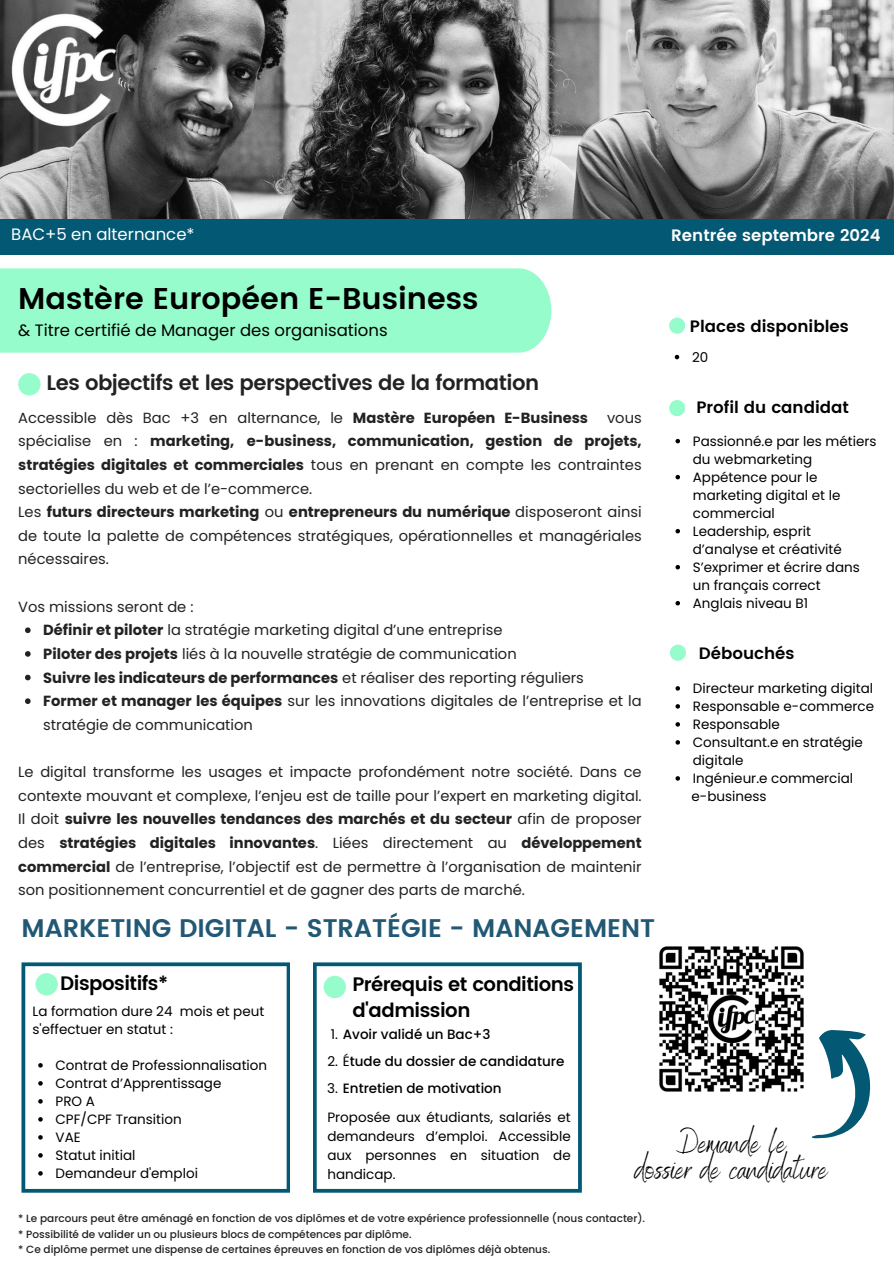
<style>
.page{position:relative;width:894px;height:1264px;background:#fff}
.page>*{position:absolute;margin:0;border:0;box-sizing:border-box;transform-origin:0 0}
.t1{font:31.5px/25.8px "Benedict";color:#000;text-align:center}
.t2{font:600 30px "Poppins";color:#000}
.t3{font:600 25.5px "Poppins";color:#215874}
.t4{font:600 21px "Poppins";letter-spacing:-.025em;color:#222}
.t5{font:600 19.5px/25.8px "Poppins";letter-spacing:-.025em;color:#000}
.t6{font:600 16.5px "Poppins";color:#000}
.t7{font:16.5px "Poppins";color:#000}
.t8{font:600 16.5px "Poppins";color:#fff}
.t9{font:16.5px "Poppins";color:#fff}
.t10{font:14.7px/23.7px "Poppins";color:#222}
.t11{font:700 14.7px/23.7px "Poppins";color:#222;text-align:justify}
.t12{font:13.5px/18px "Poppins";color:#000}
.t13{font:500 13.5px "Poppins";color:#000}
.t14{font:500 10.5px "Poppins";color:#222}
.s1{font-weight:700}
.s2{font-weight:400}
</style>
<div class="page">
<img style="left:0;top:0;width:893px;height:219px">
<div style="left:0;top:219px;width:893px;height:35px;background:#035874"></div>
<img style="left:11px;top:11px;width:107px;height:117px">
<div style="left:0;top:268px;width:551px;height:84px;background:#97fccb"></div>
<svg style="left:669px;top:400px;width:15px;height:16px"></svg>
<svg style="left:669px;top:644px;width:16px;height:16px"></svg>
<svg style="left:21px;top:962px;width:269px;height:230px"></svg>
<svg style="left:313px;top:962px;width:268px;height:230px"></svg>
<svg style="left:35px;top:973px;width:23px;height:22px"></svg>
<svg style="left:323px;top:975px;width:23px;height:23px"></svg>
<svg style="left:18px;top:373px;width:23px;height:22px"></svg>
<svg style="left:38px;top:1063px;width:5px;height:4px"></svg>
<svg style="left:38px;top:1081px;width:5px;height:4px"></svg>
<svg style="left:38px;top:1099px;width:5px;height:4px"></svg>
<svg style="left:38px;top:1117px;width:5px;height:4px"></svg>
<svg style="left:38px;top:1135px;width:5px;height:4px"></svg>
<svg style="left:38px;top:1153px;width:5px;height:4px"></svg>
<svg style="left:38px;top:1171px;width:5px;height:4px"></svg>
<svg style="left:669px;top:317px;width:15px;height:16px"></svg>
<svg style="left:674px;top:355px;width:5px;height:4px"></svg>
<svg style="left:675px;top:439px;width:4px;height:4px"></svg>
<svg style="left:675px;top:475px;width:4px;height:4px"></svg>
<svg style="left:675px;top:529px;width:4px;height:4px"></svg>
<svg style="left:675px;top:565px;width:4px;height:4px"></svg>
<svg style="left:675px;top:601px;width:4px;height:4px"></svg>
<svg style="left:25px;top:627px;width:6px;height:6px"></svg>
<svg style="left:25px;top:651px;width:6px;height:5px"></svg>
<svg style="left:25px;top:674px;width:6px;height:6px"></svg>
<svg style="left:25px;top:698px;width:6px;height:6px"></svg>
<svg style="left:675px;top:686px;width:4px;height:4px"></svg>
<svg style="left:675px;top:704px;width:4px;height:4px"></svg>
<svg style="left:675px;top:722px;width:4px;height:4px"></svg>
<svg style="left:675px;top:740px;width:4px;height:4px"></svg>
<svg style="left:675px;top:776px;width:4px;height:4px"></svg>
<svg style="left:811px;top:1030px;width:60px;height:109px"></svg>
<img style="left:659px;top:946px;width:145px;height:146px">
<p class="t9" style="left:11px;top:223px;width:185px">BAC+5 en alternance*</p>
<h5 class="t2" style="left:18px;top:281px;width:461px">Mastère Européen E-Business</h5>
<p class="t7" style="left:18px;top:319px;width:371px">&amp; Titre certifié de Manager des organisations</p>
<h6 class="t4" style="left:47px;top:371px;width:494px">Les objectifs et les perspectives de la formation</h6>
<p class="t10" style="left:18px;top:405px;width:571px">Accessible dès Bac +3 en alternance, le <span class="s1">Mastère Européen E-Business</span></p>
<p class="t11" style="left:18px;top:405px;width:624px;text-indent:588px"><span class="s2">vous spécialise en :</span> marketing, e-business, communication, gestion de projets, stratégies digitales et commerciales <span class="s2">tous en prenant en compte les contraintes</span></p>
<p class="t10" style="left:18px;top:476px;width:624px">sectorielles du web et de l’e-commerce.<br>Les <span class="s1">futurs directeurs marketing</span> ou <span class="s1">entrepreneurs du numérique</span> disposeront ainsi de toute la palette de compétences stratégiques, opérationnelles et managériales nécessaires.</p>
<p class="t10" style="left:18px;top:594px;width:177px">Vos missions seront de :</p>
<h3 class="t10" style="left:43px;top:618px;width:460px"><span class="s1">Définir et piloter</span> la stratégie marketing digital d’une entreprise</h3>
<p class="t10" style="left:43px;top:642px;width:475px"><span class="s1">Piloter des projets</span> liés à la nouvelle stratégie de communication</p>
<p class="t11" style="left:43px;top:665px;width:542px">Suivre les indicateurs de performances <span class="s2">et réaliser des reporting réguliers</span></p>
<h4 class="t10" style="left:43px;top:689px;width:600px"><span class="s1">Former et manager les équipes</span> sur les innovations digitales de l’entreprise et la stratégie de communication</h4>
<p class="t10" style="left:18px;top:760px;width:624px;text-align:justify">Le digital transforme les usages et impacte profondément notre société. Dans ce contexte mouvant et complexe, l’enjeu est de taille pour l’expert en marketing digital.<br>Il doit <span class="s1">suivre les nouvelles tendances des marchés et du secteur</span> afin de proposer des <span class="s1">stratégies digitales innovantes</span>. Liées directement au <span class="s1">développement commercial</span> de l’entreprise, l’objectif est de permettre à l’organisation de maintenir son positionnement concurrentiel et de gagner des parts de marché.</p>
<p class="t3" style="left:21px;top:913px;width:635px">MARKETING DIGITAL - STRATÉGIE - MANAGEMENT</p>
<p class="t8" style="left:671px;top:225px;width:211px">Rentrée septembre 2024</p>
<h5 class="t6" style="left:689px;top:316px;width:160px">Places disponibles</h5>
<p class="t12" style="left:691px;top:348px;width:18px">20</p>
<h1 class="t6" style="left:696px;top:397px;width:154px">Profil du candidat</h1>
<p class="t12" style="left:692px;top:432px;width:185px">Passionné.e par les métiers du webmarketing</p>
<h5 class="t12" style="left:692px;top:468px;width:149px">Appétence pour le marketing digital et le commercial</h5>
<p class="t12" style="left:692px;top:522px;width:150px">Leadership, esprit d’analyse et créativité</p>
<p class="t12" style="left:692px;top:558px;width:168px">S’exprimer et écrire dans un français correct</p>
<p class="t12" style="left:692px;top:594px;width:117px">Anglais niveau B1</p>
<h6 class="t6" style="left:698px;top:643px;width:97px">Débouchés</h6>
<p class="t12" style="left:692px;top:679px;width:182px">Directeur marketing digital</p>
<p class="t12" style="left:692px;top:697px;width:183px">Responsable e-commerce</p>
<p class="t12" style="left:692px;top:715px;width:89px">Responsable</p>
<p class="t12" style="left:692px;top:733px;width:171px">Consultant.e en stratégie digitale</p>
<p class="t12" style="left:692px;top:769px;width:162px">Ingénieur.e commercial</p>
<p class="t12" style="left:691px;top:787px;width:77px">e-business</p>
<p class="t5" style="left:60px;top:970px;width:109px">Dispositifs*</p>
<h4 class="t5" style="left:352px;top:971px;width:223px">Prérequis et conditions d'admission</h4>
<p class="t12" style="left:33px;top:1002px;width:233px">La formation dure 24 mois et peut s'effectuer en statut :</p>
<p class="t12" style="left:56px;top:1056px;width:213px">Contrat de Professionnalisation</p>
<p class="t12" style="left:56px;top:1074px;width:167px">Contrat d’Apprentissage</p>
<p class="t12" style="left:56px;top:1092px;width:41px">PRO A</p>
<p class="t12" style="left:56px;top:1110px;width:128px">CPF/CPF Transition</p>
<p class="t12" style="left:56px;top:1128px;width:27px">VAE</p>
<h5 class="t12" style="left:56px;top:1146px;width:82px">Statut initial</h5>
<p class="t12" style="left:56px;top:1164px;width:144px">Demandeur d'emploi</p>
<p class="t13" style="left:331px;top:1024px;width:161px"><span class="s2">1.</span> Avoir validé un Bac+3</p>
<p class="t13" style="left:327px;top:1051px;width:238px"><span class="s2">2. É</span>tude du dossier de candidature</p>
<p class="t13" style="left:327px;top:1078px;width:176px"><span class="s2">3.</span> Entretien de motivation</p>
<p class="t12" style="left:327px;top:1108px;width:245px;line-height:18.8px;text-align:justify">Proposée aux étudiants, salariés et demandeurs d’emploi. Accessible aux personnes en situation de handicap.</p>
<p class="t1" style="left:634px;top:1128px;width:194px">Demande le<br>dossier de candidature</p>
<p class="t14" style="left:18px;top:1210px;width:628px">* Le parcours peut être aménagé en fonction de vos diplômes et de votre expérience professionnelle (nous contacter).</p>
<p class="t14" style="left:18px;top:1226px;width:395px">* Possibilité de valider un ou plusieurs blocs de compétences par diplôme.</p>
<p class="t14" style="left:18px;top:1242px;width:533px">* Ce diplôme permet une dispense de certaines épreuves en fonction de vos diplômes déjà obtenus.</p>
</div>
